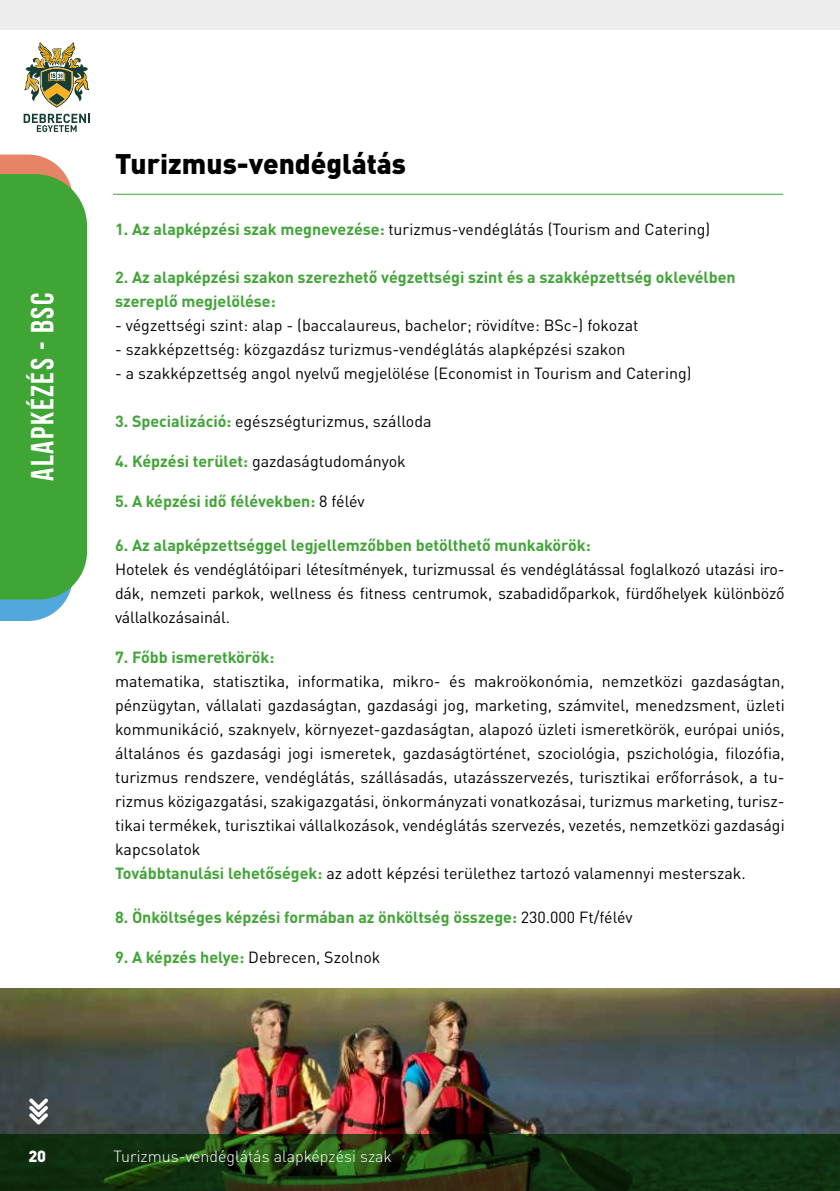
<style>
.page{position:relative;width:840px;height:1191px;background:#fff}
.page>*{position:absolute;margin:0;border:0;box-sizing:border-box;transform-origin:0 0}
.t1{font:700 32px "Bebas Neue";letter-spacing:.05em;color:#fff}
.t2{font:900 28px "DIN Pro";color:#000}
.t3{font:16px/24px "DIN Pro";color:#000;text-align:justify}
.t4{font:700 16px/24px "DIN Pro";color:#3fa535}
.t5{font:300 16px "DIN Pro";color:#fff}
.t6{font:900 16px "DIN Pro";color:#fff}
.s1{font-weight:700;color:#3fa535}
.s2{font-weight:400;color:#000}
</style>
<div class="page">
<svg style="left:23px;top:42px;width:67px;height:90px"></svg>
<div style="left:0;top:0;width:839px;height:29px;background:#ededed"></div>
<svg style="left:0;top:154px;width:87px;height:467px;background:#4ea946"></svg>
<hr style="left:839px;top:1134px;width:1px;height:57px;background:#53a5dc">
<hr style="left:113px;top:194px;width:669px;height:1px;background:#3fa535">
<img style="left:0;top:988px;width:839px;height:146px">
<svg style="left:29px;top:1098px;width:19px;height:26px"></svg>
<svg style="left:0;top:1134px;width:839px;height:57px;background:#173510"></svg>
<h1 class="t1" style="left:25px;top:481px;width:190px;rotate:-90deg">ALAPKÉZÉS - BSC</h1>
<h2 class="t2" style="left:115px;top:140px;width:292px">Turizmus-vendéglátás</h2>
<p class="t3" style="left:115px;top:216px;width:596px"><span class="s1">1. Az alapképzési szak megnevezése:</span> turizmus-vendéglátás (Tourism and Catering)</p>
<p class="t4" style="left:115px;top:263px;width:622px">2. Az alapképzési szakon szerezhető végzettségi szint és a szakképzettség oklevélben szereplő megjelölése:</p>
<p class="t3" style="left:115px;top:312px;width:524px">- végzettségi szint: alap - (baccalaureus, bachelor; rövidítve: BSc-) fokozat</p>
<p class="t3" style="left:115px;top:336px;width:511px">- szakképzettség: közgazdász turizmus-vendéglátás alapképzési szakon</p>
<p class="t3" style="left:115px;top:360px;width:577px">- a szakképzettség angol nyelvű megjelölése (Economist in Tourism and Catering)</p>
<p class="t3" style="left:115px;top:408px;width:318px"><span class="s1">3. Specializáció:</span> egészségturizmus, szálloda</p>
<p class="t3" style="left:115px;top:448px;width:292px"><span class="s1">4. Képzési terület:</span> gazdaságtudományok</p>
<p class="t4" style="left:115px;top:487px;width:251px">5. A képzési idő félévekben: <span class="s2">8 félév</span></p>
<p class="t4" style="left:115px;top:531px;width:477px">6. Az alapképzettséggel legjellemzőbben betölthető munkakörök:</p>
<p class="t3" style="left:115px;top:556px;width:671px">Hotelek és vendéglátóipari létesítmények, turizmussal és vendéglátással foglalkozó utazási iro&shy;dák, nemzeti parkok, wellness és fitness centrumok, szabadidőparkok, fürdőhelyek különböző vállalkozásainál.</p>
<p class="t4" style="left:115px;top:643px;width:161px">7. Főbb ismeretkörök:</p>
<p class="t3" style="left:115px;top:668px;width:671px;text-align:left">matematika, statisztika, informatika, mikro- és makroökonómia, nemzetközi gazdaságtan, pénzügytan, vállalati gazdaságtan, gazdasági jog, marketing, számvitel, menedzsment, üzleti kommunikáció, szaknyelv, környezet-gazdaságtan, alapozó üzleti ismeretkörök, európai uniós, általános és gazdasági jogi ismeretek, gazdaságtörténet, szociológia, pszichológia, filozófia, turizmus rendszere, vendéglátás, szállásadás, utazásszervezés, turisztikai erőforrások, a tu&shy;rizmus közigazgatási, szakigazgatási, önkormányzati vonatkozásai, turizmus marketing, turisz&shy;tikai termékek, turisztikai vállalkozások, vendéglátás szervezés, vezetés, nemzetközi gazdasági kapcsolatok<br><span class="s1">Továbbtanulási lehetőségek:</span> az adott képzési területhez tartozó valamennyi mesterszak.</p>
<p class="t4" style="left:115px;top:903px;width:519px">8. Önköltséges képzési formában az önköltség összege: <span class="s2">230.000 Ft/félév</span></p>
<p class="t3" style="left:115px;top:944px;width:267px"><span class="s1">9. A képzés helye:</span> Debrecen, Szolnok</p>
<p class="t6" style="left:28px;top:1142px;width:19px">20</p>
<p class="t5" style="left:113px;top:1143px;width:280px">Turizmus-vendéglátás alapképzési szak</p>
</div>
